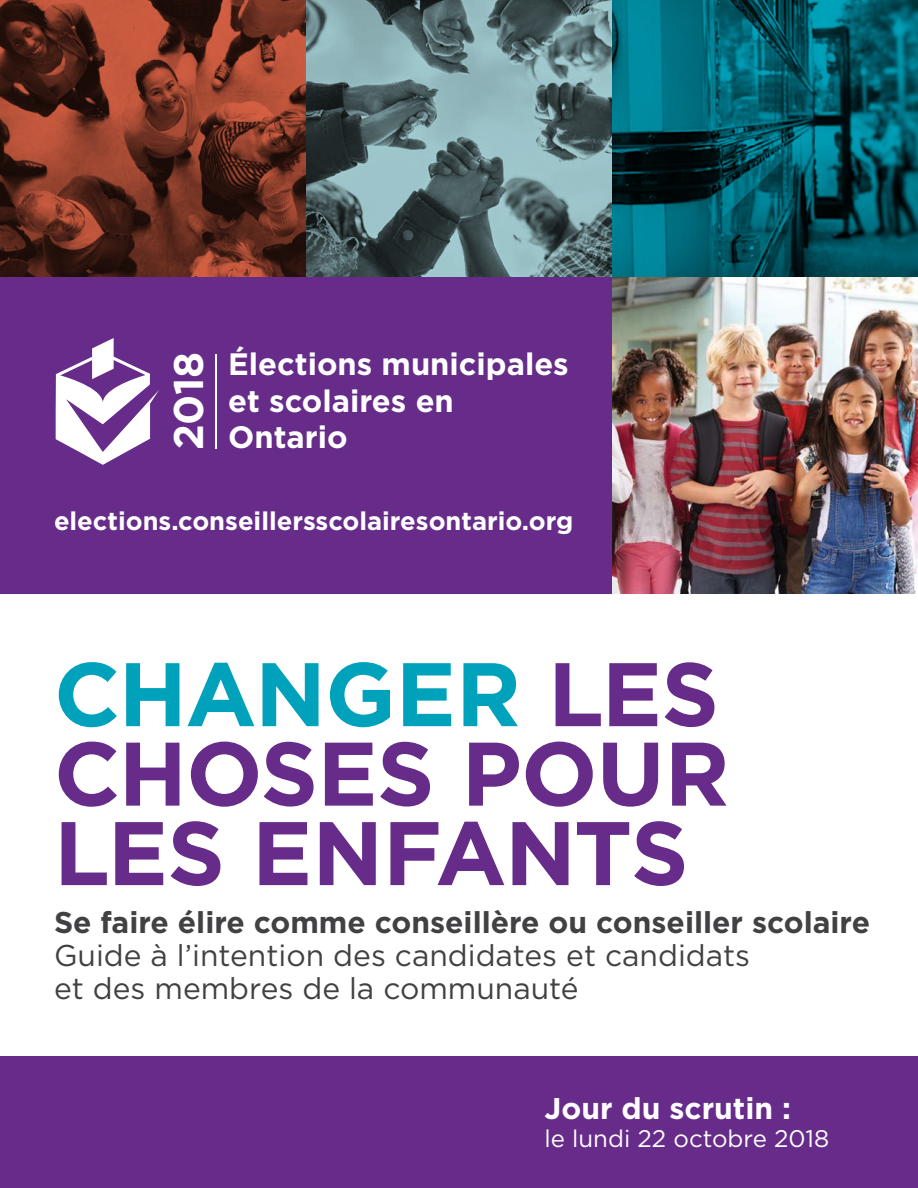
<style>
.page{position:relative;width:918px;height:1188px;background:#fff}
.page>*{position:absolute;margin:0;border:0;box-sizing:border-box;transform-origin:0 0}
.t1{font:700 90px/79.5px "Gotham";letter-spacing:-.01em;color:#672c8a;text-align:justify}
.t2{font:700 41.4px "Gotham";color:#fff}
.t3{font:700 30.9px/36.5px "Gotham";color:#fff}
.t4{font:30px/33px "Gotham";color:#414042}
.t5{font:700 30px "Gotham";color:#fff}
.t6{font:700 25.5px "Gotham";color:#fff}
.t7{font:24px "Gotham";color:#fff}
.s1{color:#00a1ba}
.s2{font-weight:700}
</style>
<div class="page">
<div style="left:0;top:1057px;width:918px;height:131px;background:#672c8a"></div>
<img style="left:612px;top:277px;width:306px;height:317px">
<div style="left:0;top:277px;width:612px;height:317px;background:#672c8a"></div>
<svg style="left:0;top:0;width:306px;height:277px;background:#6e3122"></svg>
<svg style="left:306px;top:0;width:306px;height:277px;background:#657f83"></svg>
<svg style="left:612px;top:0;width:306px;height:277px;background:#005765"></svg>
<svg style="left:56px;top:338px;width:103px;height:127px"></svg>
<hr style="left:216px;top:354px;width:1px;height:94px;background:#fff">
<h1 class="t2" style="left:165px;top:450px;width:100px;rotate:-90deg">2018</h1>
<h1 class="t3" style="left:228px;top:345px;width:342px">Élections municipales et scolaires en<br>Ontario</h1>
<p class="t6" style="left:54px;top:506px;width:521px">elections.conseillersscolairesontario.org</p>
<h1 class="t1" style="left:54px;top:652px;width:677px"><span class="s1">CHANGER</span> LES CHOSES POUR LES ENFANTS</h1>
<p class="t4" style="left:54px;top:905px;width:818px"><span class="s2">Se faire élire comme conseillère ou conseiller scolaire<br></span>Guide à l’intention des candidates et candidats<br>et des membres de la communauté</p>
<p class="t5" style="left:544px;top:1091px;width:248px">Jour du scrutin :</p>
<p class="t7" style="left:544px;top:1123px;width:286px">le lundi 22 octobre 2018</p>
</div>
